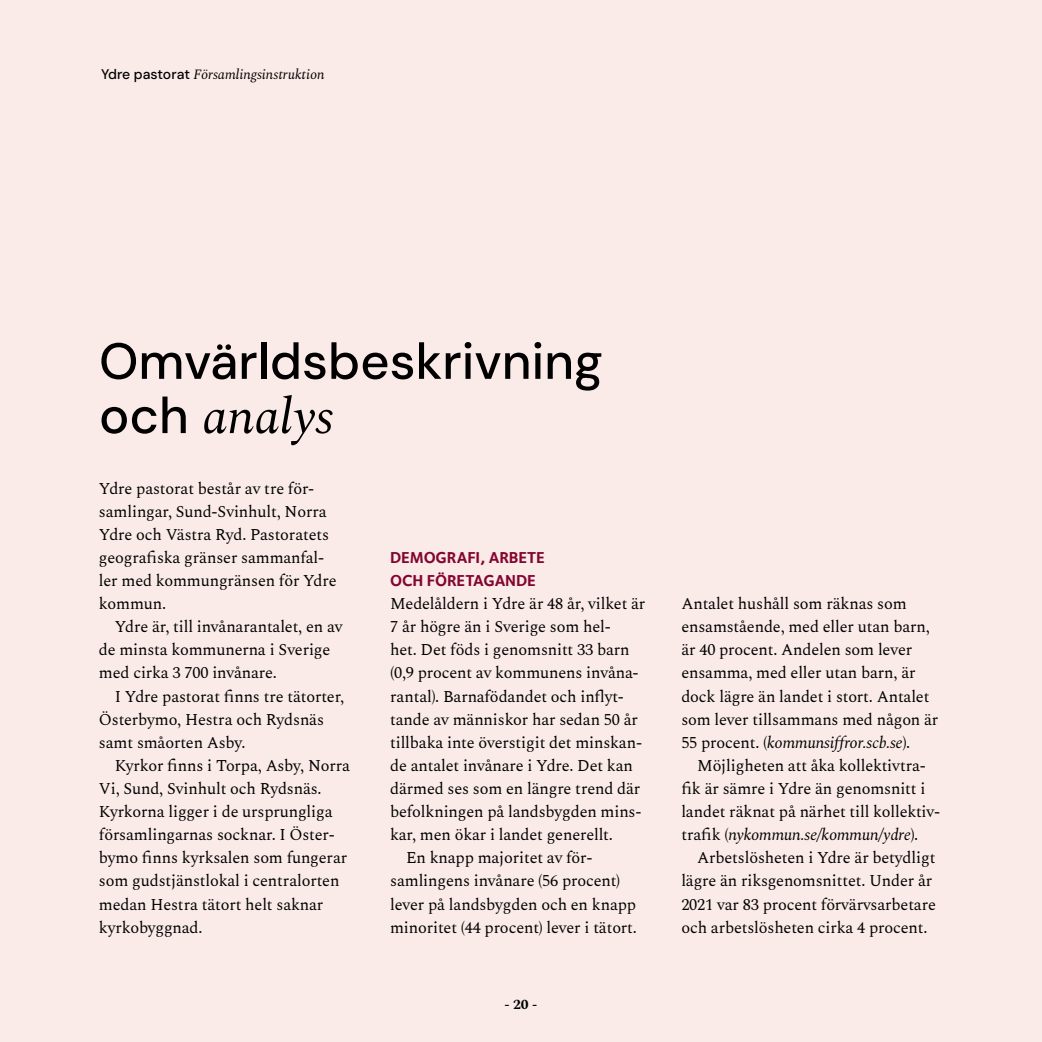
<style>
.page{position:relative;width:1042px;height:1042px;background:#faebe8}
.page>*{position:absolute;margin:0;border:0;box-sizing:border-box;transform-origin:0 0}
.Rubrik{font:50.75px/54.2px "DM Sans 9 pt";color:#000}
.Bröd_indrag{font:16.28px/23.1px "Spectral";letter-spacing:-.01em;color:#000}
.Bröd{font:16.28px/23.1px "Spectral";letter-spacing:-.01em;color:#000}
.Mellanrubrik{font:700 16.28px/23.1px "Foundry Sterling";letter-spacing:-.01em;color:#830531}
.t1{font:italic 14px "Spectral";color:#000}
.t2{font:700 14px "Spectral";color:#000}
.s1{font-family:"DM Sans 9 pt";font-style:normal}
.s2{font-family:"Spectral";font-style:italic}
.s3{font-style:italic}
</style>
<div class="page">
<p class="t1" style="left:101px;top:64px;width:225px"><span class="s1">Ydre pastorat</span> Församlingsinstruktion</p>
<p class="Rubrik" style="left:99px;top:334px;width:505px">Omvärldsbeskrivning och <span class="s2">analys</span></p>
<p class="Bröd" style="left:99px;top:475px;width:239px">Ydre pastorat består av tre för&shy;samlingar, Sund-Svinhult, Norra<br>Ydre och Västra Ryd. Pastoratets geografiska gränser sammanfal&shy;ler med kommungränsen för Ydre kommun.</p>
<p class="Bröd_indrag" style="left:99px;top:614px;width:245px;text-indent:16px">Ydre är, till invånarantalet, en av de minsta kommunerna i Sverige med cirka 3 700 invånare.</p>
<p class="Bröd_indrag" style="left:99px;top:683px;width:247px;text-indent:16px">I Ydre pastorat finns tre tätorter,<br>Österbymo, Hestra och Rydsnäs samt småorten Asby.</p>
<p class="Bröd_indrag" style="left:99px;top:753px;width:253px;text-indent:16px">Kyrkor finns i Torpa, Asby, Norra<br>Vi, Sund, Svinhult och Rydsnäs.<br>Kyrkorna ligger i de ursprungliga församlingarnas socknar. I Öster&shy;bymo finns kyrksalen som fungerar som gudstjänstlokal i centralorten medan Hestra tätort helt saknar kyrkobyggnad.</p>
<p class="Mellanrubrik" style="left:390px;top:546px;width:156px">DEMOGRAFI, ARBETE<br>OCH FÖRETAGANDE</p>
<p class="Bröd" style="left:390px;top:591px;width:257px">Medelåldern i Ydre är 48 år, vilket är 7 år högre än i Sverige som hel-<br>het. Det föds i genomsnitt 33 barn (0,9 procent av kommunens invåna&shy;rantal). Barnafödandet och inflyt&shy;tande av människor har sedan 50 år tillbaka inte överstigit det minskan&shy;de antalet invånare i Ydre. Det kan därmed ses som en längre trend där befolkningen på landsbygden mins&shy;kar, men ökar i landet generellt.</p>
<p class="Bröd_indrag" style="left:390px;top:845px;width:248px;text-indent:16px">En knapp majoritet av för&shy;samlingens invånare (56 procent) lever på landsbygden och en knapp minoritet (44 procent) lever i tätort.</p>
<p class="t2" style="left:504px;top:993px;width:35px">- 20 -</p>
<p class="Bröd_indrag" style="left:681px;top:591px;width:259px">Antalet hushåll som räknas som ensamstående, med eller utan barn, är 40 procent. Andelen som lever ensamma, med eller utan barn, är dock lägre än landet i stort. Antalet som lever tillsammans med någon är 55 procent. (<span class="s3">kommunsiffror.scb.se</span>).</p>
<p class="Bröd_indrag" style="left:681px;top:753px;width:260px;text-indent:16px">Möjligheten att åka kollektivtra&shy;fik är sämre i Ydre än genomsnitt i landet räknat på närhet till kollektiv&shy;trafik (<span class="s3">nykommun.se/kommun/ydre</span>).</p>
<p class="Bröd_indrag" style="left:681px;top:845px;width:256px;text-indent:16px">Arbetslösheten i Ydre är betydligt lägre än riksgenomsnittet. Under år 2021 var 83 procent förvärvsarbetare och arbetslösheten cirka 4 procent.</p>
</div>
